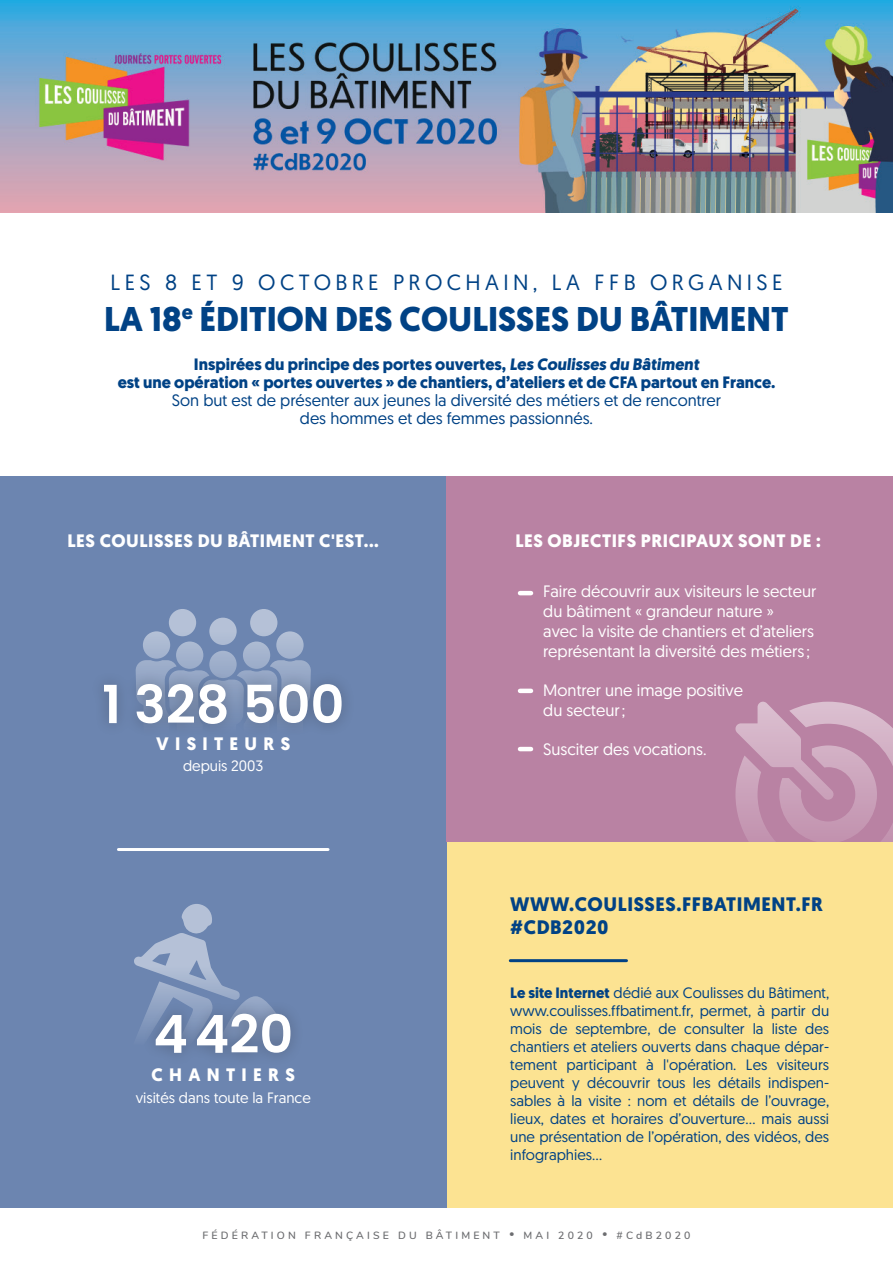
<style>
.page{position:relative;width:893px;height:1263px;background:#fff}
.page>*{position:absolute;margin:0;border:0;box-sizing:border-box;transform-origin:0 0}
.t1{font:600 52.5px "Poppins";color:#fff}
.t2{font:700 34.35px "Geomanist";color:#014285}
.t3{font:21.9px "Geomanist";letter-spacing:.2em;color:#014285}
.t4{font:700 19.5px/23.4px "Geomanist";letter-spacing:.03em;color:#014285}
.t5{font:700 18px "Geomanist";letter-spacing:.03em;color:#fff}
.t6{font:700 18px "Geomanist";letter-spacing:.35em;color:#fff}
.t7{font:16.5px/19.8px "Geomanist";color:#fff}
.t8{font:700 16.5px/17.9px "Geomanist";color:#014285;text-align:center}
.t9{font:16.5px/17.9px "Geomanist";color:#014285;text-align:center}
.t10{font:15px/18px "Geomanist";color:#014285;text-align:justify}
.t11{font:15px "Geomanist";color:#fff}
.t12{font:600 10.5px "Nunito";letter-spacing:.3em;color:#6c6d70}
.s1{font-weight:700}
</style>
<div class="page">
<div style="left:446px;top:842px;width:447px;height:366px;background:#fce392"></div>
<div style="left:0;top:476px;width:446px;height:732px;background:#6c85b0"></div>
<div style="left:446px;top:476px;width:447px;height:366px;background:#b982a3"></div>
<hr style="left:510px;top:959px;width:116px;height:3px;background:#014285">
<hr style="left:520px;top:689px;width:11px;height:4px;background:#fff">
<hr style="left:520px;top:591px;width:11px;height:4px;background:#fff">
<hr style="left:520px;top:747px;width:11px;height:4px;background:#fff">
<img style="left:0;top:0;width:893px;height:213px">
<svg style="left:276px;top:631px;width:28px;height:28px"></svg>
<div style="left:243px;top:641px;width:27px;height:28px;background:#a6b5cf;border-radius:14px"></div>
<div style="left:143px;top:631px;width:27px;height:28px;background:#aab9d1;border-radius:14px"></div>
<div style="left:176px;top:641px;width:27px;height:28px;background:#a6b5cf;border-radius:14px"></div>
<div style="left:209px;top:618px;width:28px;height:27px;background:#b4c0d6;border-radius:14px"></div>
<div style="left:250px;top:609px;width:27px;height:27px;background:#b5c1d7;border-radius:14px"></div>
<div style="left:169px;top:609px;width:27px;height:27px;background:#b5c1d7;border-radius:14px"></div>
<svg style="left:209px;top:651px;width:28px;height:27px"></svg>
<svg style="left:135px;top:660px;width:176px;height:10px"></svg>
<hr style="left:118px;top:848px;width:210px;height:3px;background:#fff">
<div style="left:90px;top:670px;width:265px;height:68px;background:#231f20;opacity:.3"></div>
<svg style="left:134px;top:904px;width:130px;height:131px"></svg>
<div style="left:142px;top:1000px;width:162px;height:66px;background:#231f20;opacity:.3"></div>
<svg style="left:735px;top:702px;width:158px;height:140px"></svg>
<h3 class="t3" style="left:111px;top:268px;width:673px">LES 8 ET 9 OCTOBRE PROCHAIN, LA FFB ORGANISE</h3>
<h2 class="t2" style="left:104px;top:296px;width:686px">LA 18<sup>e</sup> ÉDITION DES COULISSES DU BÂTIMENT</h2>
<p class="t8" style="left:118px;top:355px;width:659px">Inspirées du principe des portes ouvertes, Les Coulisses du Bâtiment<br>est une opération « portes ouvertes » de chantiers, d’ateliers et de CFA partout en France.</p>
<p class="t9" style="left:172px;top:391px;width:551px">Son but est de présenter aux jeunes la diversité des métiers et de rencontrer des hommes et des femmes passionnés.</p>
<p class="t5" style="left:68px;top:529px;width:313px">LES COULISSES DU BÂTIMENT C'EST...</p>
<h1 class="t1" style="left:102px;top:674px;width:244px">1 328 500</h1>
<p class="t11" style="left:183px;top:756px;width:82px">depuis 2003</p>
<p class="t6" style="left:156px;top:732px;width:136px">VISITEURS</p>
<h1 class="t1" style="left:153px;top:1004px;width:142px">4420</h1>
<p class="t6" style="left:152px;top:1063px;width:145px">CHANTIERS</p>
<p class="t11" style="left:136px;top:1088px;width:177px">visités dans toute la France</p>
<p class="t5" style="left:515px;top:529px;width:307px">LES OBJECTIFS PRICIPAUX SONT DE :</p>
<p class="t7" style="left:543px;top:581px;width:275px">Faire découvrir aux visiteurs le secteur du bâtiment « grandeur nature »<br>avec la visite de chantiers et d’ateliers représentant la diversité des métiers ;</p>
<p class="t7" style="left:543px;top:680px;width:201px">Montrer une image positive du secteur;</p>
<p class="t7" style="left:543px;top:739px;width:165px">Susciter des vocations.</p>
<h3 class="t4" style="left:510px;top:892px;width:314px">WWW.COULISSES.FFBATIMENT.FR #CDB2020</h3>
<p class="t10" style="left:510px;top:984px;width:320px"><span class="s1">Le site Internet</span> dédié aux Coulisses du Bâtiment, www.coulisses.ffbatiment.fr, permet, à partir du mois de septembre, de consulter la liste des chantiers et ateliers ouverts dans chaque dépar&shy;tement participant à l'opération. Les visiteurs peuvent y découvrir tous les détails indispen&shy;sables à la visite : nom et détails de l’ouvrage, lieux, dates et horaires d’ouverture… mais aussi une présentation de l’opération, des vidéos, des infographies…</p>
<p class="t12" style="left:202px;top:1227px;width:489px">FÉDÉRATION FRANÇAISE DU BÂTIMENT • MAI 2020 • #CdB2020</p>
</div>
